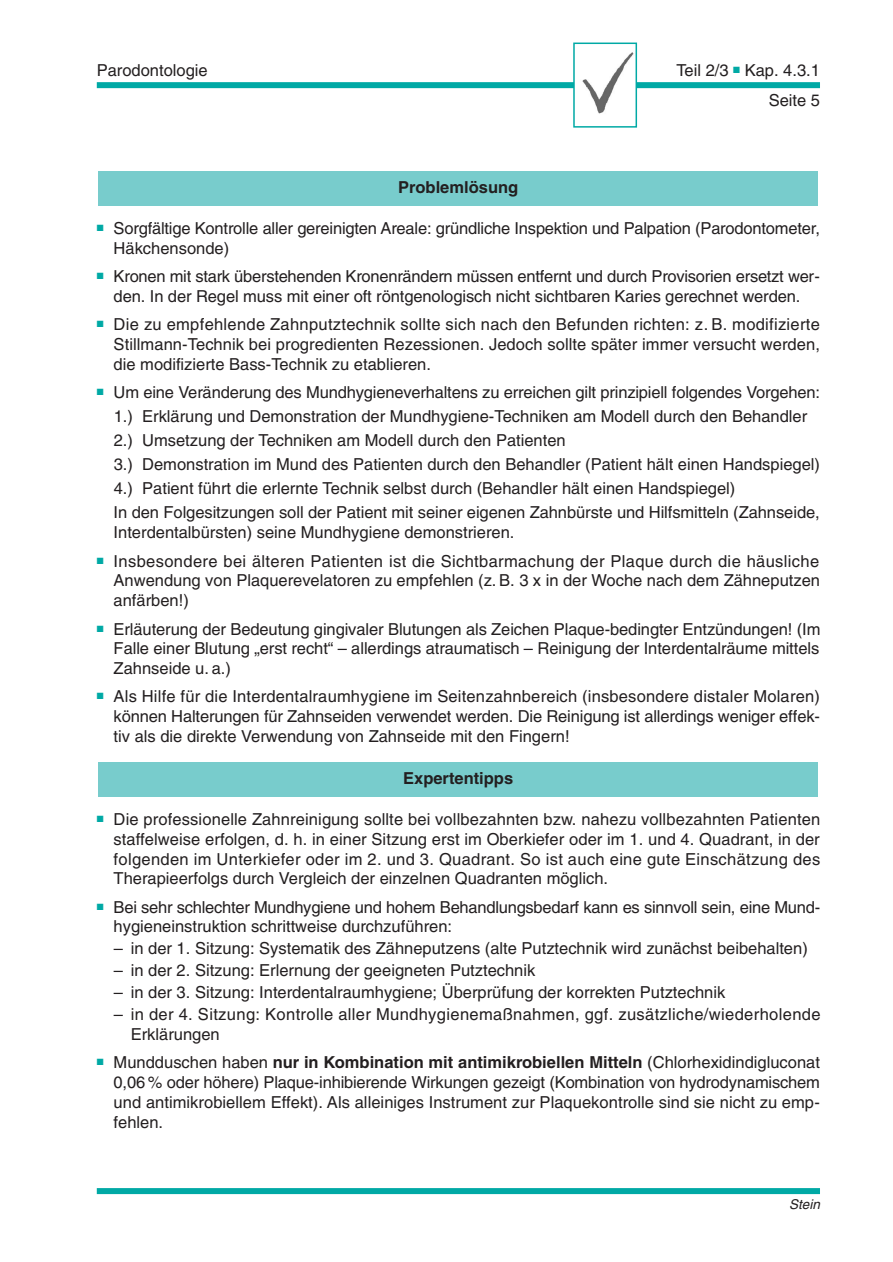
<style>
.page{position:relative;width:893px;height:1262px;background:#fff}
.page>*{position:absolute;margin:0;border:0;box-sizing:border-box;transform-origin:0 0}
.t1{font:16.5px/19.8px "Helvetica";color:#231f20;text-align:justify}
.t2{font:16.5px/19.8px "Helvetica";letter-spacing:.02em;color:#231f20}
.t3{font:700 16.5px "Helvetica";color:#231f20}
.t4{font:italic 13.5px "Helvetica";color:#231f20}
.s1{font-weight:700}
</style>
<div class="page">
<div style="left:98px;top:762px;width:720px;height:34px;background:#78cccc"></div>
<div style="left:98px;top:172px;width:720px;height:34px;background:#78cccc"></div>
<div style="left:97px;top:82px;width:723px;height:6px;background:#00a9a5"></div>
<div style="left:97px;top:1188px;width:723px;height:6px;background:#00a9a5"></div>
<img style="left:576px;top:52px;width:58px;height:62px">
<div style="left:573px;top:43px;width:64px;height:85px;border:2px solid #00a9a5"></div>
<p class="t1" style="left:97px;top:62px;width:112px">Parodontologie</p>
<p class="t1" style="left:676px;top:57px;width:145px;line-height:29.7px;text-align:right">Teil 2/3 <sup>■</sup> Kap. 4.3.1<br>Seite 5</p>
<p class="t3" style="left:398px;top:181px;width:122px">Problemlösung</p>
<p class="t1" style="left:114px;top:220px;width:708px;text-indent:-17px"><sup>■</sup> Sorgfältige Kontrolle aller gereinigten Areale: gründliche Inspektion und Palpation (Parodontometer,<br>Häkchensonde)</p>
<p class="t1" style="left:97px;top:268px;width:724px;text-align:center"><sup>■</sup> Kronen mit stark überstehenden Kronenrändern müssen entfernt und durch Provisorien ersetzt wer&shy;den. In der Regel muss mit einer oft röntgenologisch nicht sichtbaren Karies gerechnet werden.</p>
<p class="t1" style="left:114px;top:316px;width:707px;text-indent:-17px"><sup>■</sup> Die zu empfehlende Zahnputztechnik sollte sich nach den Befunden richten: z. B. modifizierte Stillmann-Technik bei progredienten Rezessionen. Jedoch sollte später immer versucht werden, die modifizierte Bass-Technik zu etablieren.</p>
<p class="t1" style="left:114px;top:382px;width:708px;line-height:24px;text-align:left;text-indent:-17px"><sup>■</sup> Um eine Veränderung des Mundhygieneverhaltens zu erreichen gilt prinzipiell folgendes Vorgehen:<br>1.) Erklärung und Demonstration der Mundhygiene-Techniken am Modell durch den Behandler 2.) Umsetzung der Techniken am Modell durch den Patienten<br>3.) Demonstration im Mund des Patienten durch den Behandler (Patient hält einen Handspiegel)<br>4.) Patient führt die erlernte Technik selbst durch (Behandler hält einen Handspiegel)<br>In den Folgesitzungen soll der Patient mit seiner eigenen Zahnbürste und Hilfsmitteln (Zahnseide,</p>
<p class="t1" style="left:114px;top:524px;width:402px">Interdentalbürsten) seine Mundhygiene demonstrieren.</p>
<p class="t1" style="left:114px;top:552px;width:708px;text-indent:-17px"><sup>■</sup> Insbesondere bei älteren Patienten ist die Sichtbarmachung der Plaque durch die häusliche Anwendung von Plaquerevelatoren zu empfehlen (z. B. 3 x in der Woche nach dem Zähneputzen anfärben!)</p>
<p class="t1" style="left:114px;top:620px;width:708px;text-indent:-17px"><sup>■</sup> Erläuterung der Bedeutung gingivaler Blutungen als Zeichen Plaque-bedingter Entzündungen! (Im Falle einer Blutung „erst recht“ – allerdings atraumatisch – Reinigung der Interdentalräume mittels Zahnseide u. a.)</p>
<p class="t1" style="left:114px;top:688px;width:707px;text-indent:-17px"><sup>■</sup> Als Hilfe für die Interdentalraumhygiene im Seitenzahnbereich (insbesondere distaler Molaren) können Halterungen für Zahnseiden verwendet werden. Die Reinigung ist allerdings weniger effek&shy;tiv als die direkte Verwendung von Zahnseide mit den Fingern!</p>
<p class="t3" style="left:403px;top:772px;width:112px">Expertentipps</p>
<p class="t1" style="left:114px;top:810px;width:708px;text-indent:-17px"><sup>■</sup> Die professionelle Zahnreinigung sollte bei vollbezahnten bzw. nahezu vollbezahnten Patienten staffelweise erfolgen, d. h. in einer Sitzung erst im Oberkiefer oder im 1. und 4. Quadrant, in der folgenden im Unterkiefer oder im 2. und 3. Quadrant. So ist auch eine gute Einschätzung des Therapieerfolgs durch Vergleich der einzelnen Quadranten möglich.</p>
<p class="t1" style="left:114px;top:898px;width:708px;text-indent:-17px"><sup>■</sup> Bei sehr schlechter Mundhygiene und hohem Behandlungsbedarf kann es sinnvoll sein, eine Mund&shy;hygieneinstruktion schrittweise durchzuführen:</p>
<p class="t1" style="left:114px;top:940px;width:695px">– in der 1. Sitzung: Systematik des Zähneputzens (alte Putztechnik wird zunächst beibehalten)</p>
<p class="t1" style="left:114px;top:962px;width:423px">– in der 2. Sitzung: Erlernung der geeigneten Putztechnik</p>
<p class="t1" style="left:114px;top:984px;width:613px">– in der 3. Sitzung: Interdentalraumhygiene; Überprüfung der korrekten Putztechnik</p>
<p class="t2" style="left:131px;top:1006px;width:691px;text-indent:-17px">– in der 4. Sitzung: Kontrolle aller Mundhygienemaßnahmen, ggf. zusätzliche/wiederholende<br>Erklärungen</p>
<p class="t1" style="left:114px;top:1054px;width:708px;text-indent:-17px"><sup>■</sup> Mundduschen haben <span class="s1">nur in Kombination mit antimikrobiellen Mitteln</span> (Chlorhexidindigluconat 0,06 % oder höhere) Plaque-inhibierende Wirkungen gezeigt (Kombination von hydrodynamischem und antimikrobiellem Effekt). Als alleiniges Instrument zur Plaquekontrolle sind sie nicht zu emp&shy;fehlen.</p>
<p class="t4" style="left:789px;top:1199px;width:32px">Stein</p>
</div>
